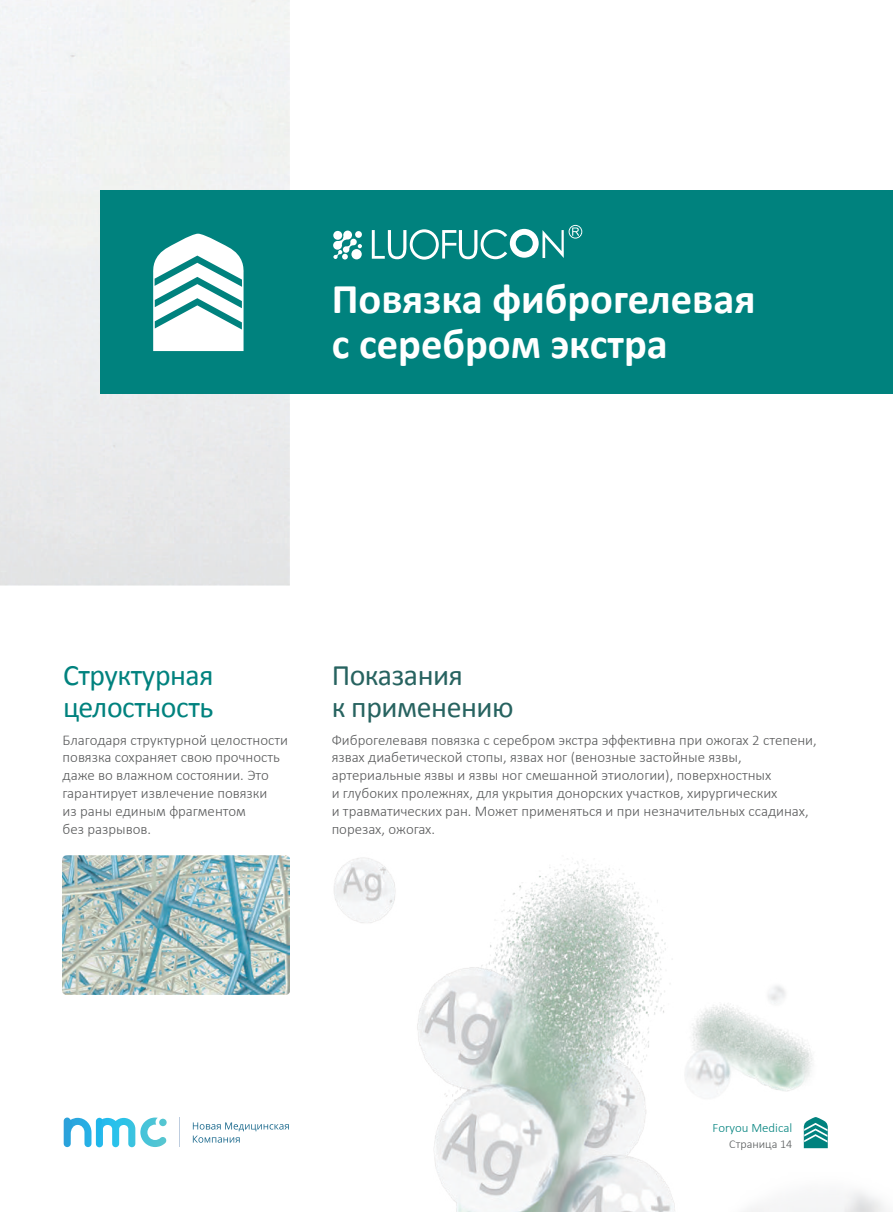
<style>
.page{position:relative;width:893px;height:1212px;background:#fff}
.page>*{position:absolute;margin:0;border:0;box-sizing:border-box;transform-origin:0 0}
.t1{font:700 42.45px/44.7px "Calibri";color:#fff}
.t2{font:29.7px/32.5px "Calibri";letter-spacing:-.015em;color:#00827e}
.t3{font:29.7px/32.5px "Calibri";letter-spacing:-.015em;color:#276360}
.t4{font:300 14.85px/17.9px "Calibri";color:#595a5b}
.t5{font:300 12.75px "Calibri";color:#00827e}
.t6{font:300 12px "Calibri";color:#575a5b}
</style>
<div class="page">
<img style="left:205px;top:855px;width:681px;height:357px">
<img style="left:0;top:0;width:289px;height:585px">
<svg style="left:803px;top:1117px;width:25px;height:31px"></svg>
<div style="left:100px;top:191px;width:793px;height:203px;background:#00827e"></div>
<svg style="left:153px;top:234px;width:91px;height:117px"></svg>
<img style="left:63px;top:856px;width:226px;height:139px">
<svg style="left:333px;top:225px;width:249px;height:35px"></svg>
<svg style="left:64px;top:1117px;width:103px;height:30px"></svg>
<hr style="left:180px;top:1117px;width:1px;height:30px;background:#becddf">
<svg style="left:193px;top:1122px;width:96px;height:21px"></svg>
<h1 class="t1" style="left:332px;top:275px;width:425px">Повязка фиброгелевая с серебром экстра</h1>
<h2 class="t2" style="left:63px;top:657px;width:152px">Структурная целостность</h2>
<p class="t4" style="left:63px;top:730px;width:227px">Благодаря структурной целостности повязка сохраняет свою прочность даже во влажном состоянии. Это гарантирует извлечение повязки<br>из раны единым фрагментом<br>без разрывов.</p>
<h2 class="t3" style="left:332px;top:657px;width:184px">Показания<br>к применению</h2>
<p class="t4" style="left:332px;top:730px;width:487px">Фиброгелевавя повязка с серебром экстра эффективна при ожогах 2 степени, язвах диабетической стопы, язвах ног (венозные застойные язвы, артериальные язвы и язвы ног смешанной этиологии), поверхностных<br>и глубоких пролежнях, для укрытия донорских участков, хирургических<br>и травматических ран. Может применяться и при незначительных ссадинах, порезах, ожогах.</p>
<p class="t5" style="left:713px;top:1120px;width:81px">Foryou Medical</p>
<p class="t6" style="left:729px;top:1136px;width:65px">Страница 14</p>
</div>
